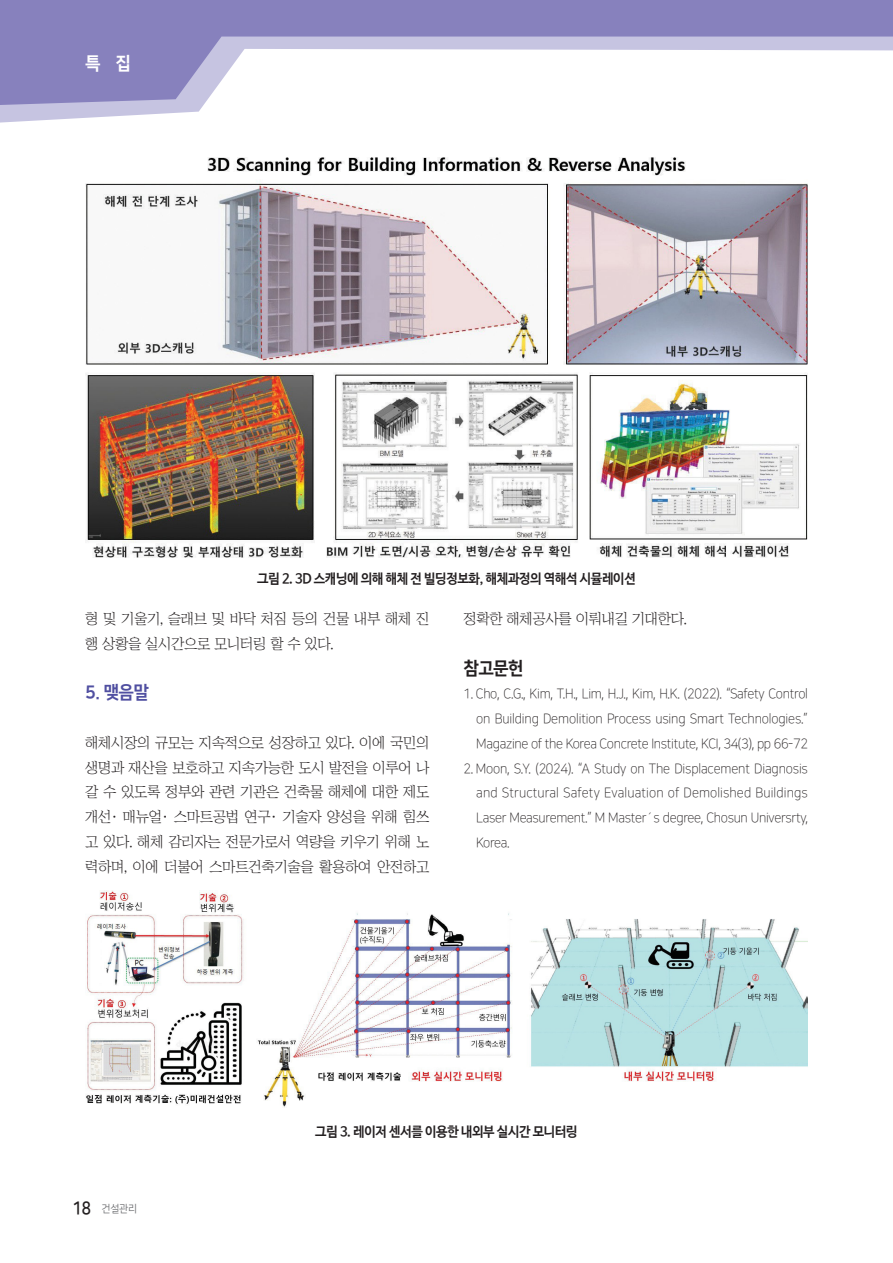
<style>
.page{position:relative;width:893px;height:1263px;background:#fff}
.page>*{position:absolute;margin:0;border:0;box-sizing:border-box;transform-origin:0 0}
._1{font:18px "Nanum Square EB";color:#504fa1;scale:.95 1}
._1-2{font:18px "Nanum Square EB";color:#231f20;scale:.95 1}
.t1{font:18px "Nanum Square EB";color:#fff;scale:.95 1}
.본문{font:14.7px/24.8px "Chosunilbo NM";letter-spacing:-.025em;color:#231f20}
.참고문헌-들여쓰기{font:13.5px/24.8px "Nanum Square L";letter-spacing:-.025em;color:#231f20;text-align:justify;scale:.95 1}
.그림제목{font:700 13.5px "Nanum Barun Gothic";letter-spacing:-.025em;color:#231f20;scale:.95 1}
.t2{font:10.5px "Nanum Square R";color:#6c6d70;scale:.95 1}
.s1{font-family:"Nanum Square B";font-size:18px;color:#231f20}
</style>
<div class="page">
<svg style="left:0;top:105px;width:204px;height:18px;fill:#c6c4e1"></svg>
<svg style="left:0;top:0;width:893px;height:105px"></svg>
<img style="left:85px;top:157px;width:723px;height:401px">
<img style="left:86px;top:891px;width:722px;height:216px">
<h1 class="t1" style="left:85px;top:53px;width:50px">특 집</h1>
<p class="그림제목" style="left:257px;top:572px;width:400px">그림 2. 3D 스캐닝에 의해 해체 전 빌딩정보화, 해체과정의 역해석 시뮬레이션</p>
<p class="본문" style="left:85px;top:606px;width:346px">형 및 기울기, 슬래브 및 바닥 처짐 등의 건물 내부 해체 진 행 상황을 실시간으로 모니터링 할 수 있다.</p>
<p class="_1" style="left:85px;top:683px;width:69px">5. 맺음말</p>
<p class="본문" style="left:85px;top:730px;width:346px;text-align:justify">해체시장의 규모는 지속적으로 성장하고 있다. 이에 국민의 생명과 재산을 보호하고 지속가능한 도시 발전을 이루어 나 갈 수 있도록 정부와 관련 기관은 건축물 해체에 대한 제도 개선· 매뉴얼· 스마트공법 연구· 기술자 양성을 위해 힘쓰 고 있다. 해체 감리자는 전문가로서 역량을 키우기 위해 노 력하며, 이에 더불어 스마트건축기술을 활용하여 안전하고</p>
<p class="본문" style="left:463px;top:606px;width:225px">정확한 해체공사를 이뤄내길 기대한다.</p>
<p class="_1-2" style="left:463px;top:658px;width:65px">참고문헌</p>
<p class="참고문헌-들여쓰기" style="left:476px;top:682px;width:351px;text-indent:-13px">1. Cho, C.G., Kim, T.H., Lim, H.J., Kim, H.K. (2022). “Safety Control on Building Demolition Process using Smart Technologies.” Magazine of the Korea Concrete Institute, KCI, 34(3), pp 66-72</p>
<p class="참고문헌-들여쓰기" style="left:476px;top:756px;width:351px;text-indent:-13px">2. Moon, S.Y. (2024). “A Study on The Displacement Diagnosis and Structural Safety Evaluation of Demolished Buildings Laser Measurement.” M Master´s degree, Chosun Universrty, Korea.</p>
<p class="t2" style="left:72px;top:1204px;width:70px"><span class="s1">18</span> 건설관리</p>
<p class="그림제목" style="left:315px;top:1124px;width:278px">그림 3. 레이저 센서를 이용한 내외부 실시간 모니터링</p>
</div>
